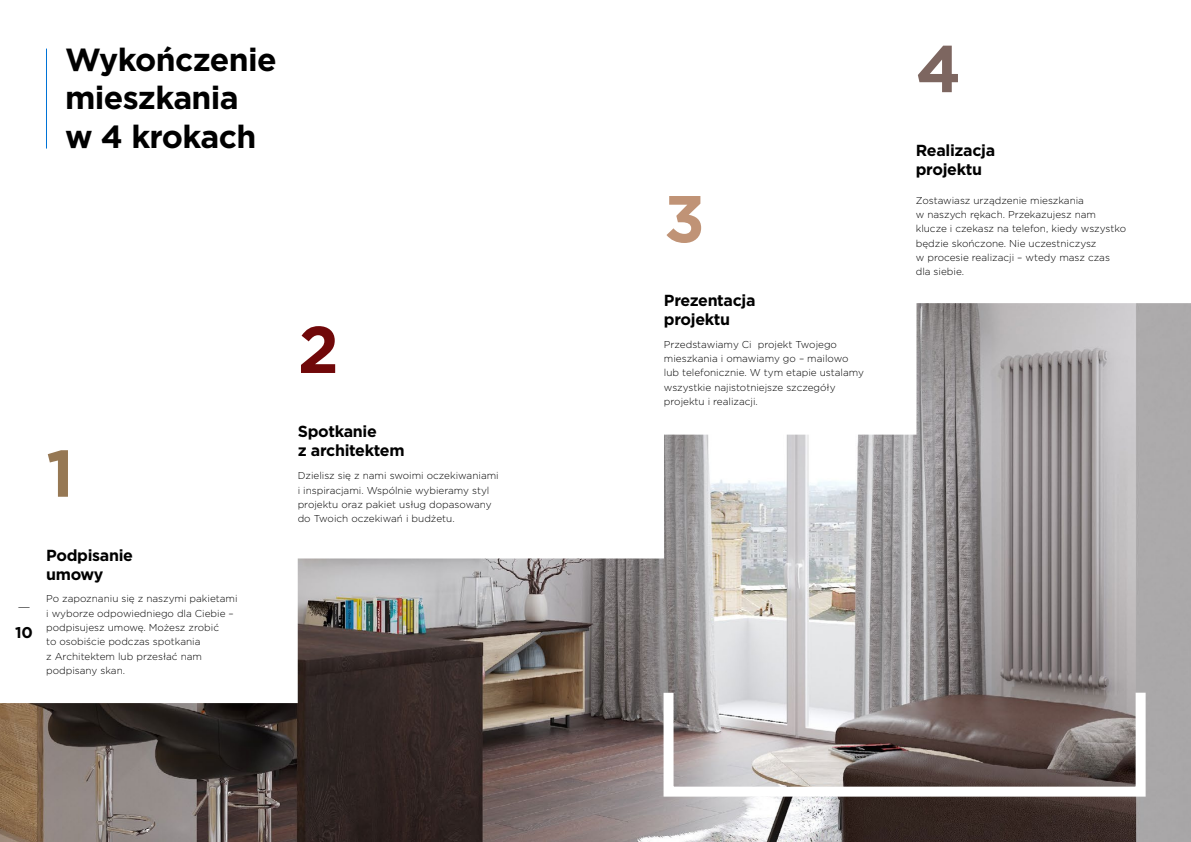
<style>
.page{position:relative;width:1191px;height:842px;background:#fff}
.page>*{position:absolute;margin:0;border:0;box-sizing:border-box;transform-origin:0 0}
.t1{font:700 66px "Gotham";color:#967854}
.t2{font:700 66px "Gotham";color:#700809}
.t3{font:700 66px "Gotham";color:#c09376}
.t4{font:700 66px "Gotham";color:#7d6660}
.t5{font:700 32px/38.4px "Gotham";letter-spacing:-.02em;color:#000}
.t6{font:700 16px/19.2px "Gotham";letter-spacing:-.02em;color:#000}
.t7{font:700 15.6px "Gotham";color:#000}
.t8{font:300 12px "Gotham";color:#000}
.t9{font:300 10px/14.3px "Gotham";color:#000}
</style>
<div class="page">
<hr style="left:46px;top:49px;width:1px;height:100px;background:#0073d6">
<img style="left:0;top:303px;width:1191px;height:539px">
<div style="left:663px;top:688px;width:482px;height:109px;border:10px solid #fff"></div>
<h2 class="t5" style="left:65px;top:40px;width:213px">Wykończenie mieszkania<br>w 4 krokach</h2>
<h1 class="t1" style="left:46px;top:430px;width:29px">1</h1>
<p class="t8" style="left:16px;top:609px;width:5px;rotate:-90deg">|</p>
<h3 class="t7" style="left:15px;top:622px;width:19px">10</h3>
<h3 class="t6" style="left:46px;top:545px;width:88px">Podpisanie umowy</h3>
<p class="t9" style="left:46px;top:591px;width:193px">Po zapoznaniu się z naszymi pakietami i wyborze odpowiedniego dla Ciebie – podpisujesz umowę. Możesz zrobić<br>to osobiście podczas spotkania<br>z Architektem lub przesłać nam podpisany skan.</p>
<h1 class="t2" style="left:298px;top:306px;width:43px">2</h1>
<h3 class="t6" style="left:298px;top:421px;width:108px">Spotkanie<br>z architektem</h3>
<p class="t9" style="left:298px;top:468px;width:202px">Dzielisz się z nami swoimi oczekiwaniami i inspiracjami. Wspólnie wybieramy styl projektu oraz pakiet usług dopasowany do Twoich oczekiwań i budżetu.</p>
<h1 class="t4" style="left:915px;top:25px;width:47px">4</h1>
<h3 class="t6" style="left:915px;top:141px;width:81px">Realizacja projektu</h3>
<h1 class="t3" style="left:664px;top:175px;width:42px">3</h1>
<p class="t9" style="left:915px;top:193px;width:212px">Zostawiasz urządzenie mieszkania<br>w naszych rękach. Przekazujesz nam klucze i czekasz na telefon, kiedy wszystko będzie skończone. Nie uczestniczysz<br>w procesie realizacji – wtedy masz czas dla siebie.</p>
<h3 class="t6" style="left:664px;top:291px;width:93px">Prezentacja projektu</h3>
<p class="t9" style="left:664px;top:337px;width:201px">Przedstawiamy Ci projekt Twojego mieszkania i omawiamy go – mailowo lub telefonicznie. W tym etapie ustalamy wszystkie najistotniejsze szczegóły projektu i realizacji.</p>
</div>
